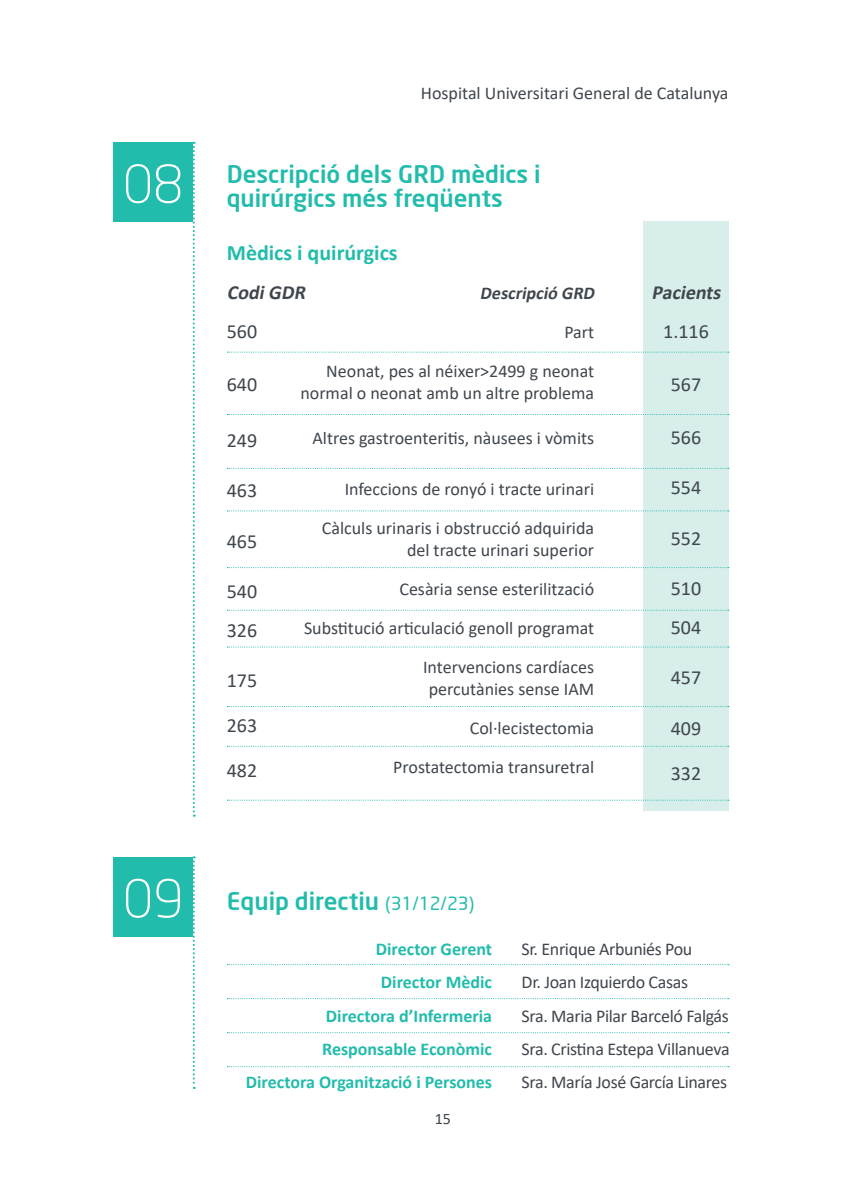
<style>
.page{position:relative;width:842px;height:1191px;background:#fff}
.page>*{position:absolute;margin:0;border:0;box-sizing:border-box;transform-origin:0 0}
.t1{font:300 52px "Neo Sans";color:#fff}
.t2{font:500 24px/24px "Neo Sans";color:#22bcac}
.t3{font:700 22px "Calibri";color:#22bcac}
.t4{font:20px "Calibri";color:#3f464d}
.t5{font:italic 700 20px "Calibri";color:#3f464d}
.t6{font:18px/22px "Calibri";color:#3f464d;text-align:right}
.t7{font:18px "Calibri";letter-spacing:-.02em;color:#3f464d}
.t8{font:700 18px "Calibri";color:#22bcac}
.t9{font:italic 700 18px "Calibri";color:#3f464d}
.t10{font:16px "Calibri";color:#3f464d}
.s1{font-weight:400;font-size:18px}
</style>
<div class="page">
<div style="left:113px;top:142px;width:80px;height:80px;background:#22bcac"></div>
<div style="left:113px;top:857px;width:80px;height:79px;background:#22bcac"></div>
<svg style="left:193px;top:142px;width:2px;height:674px"></svg>
<svg style="left:193px;top:856px;width:2px;height:233px"></svg>
<div style="left:643px;top:221px;width:86px;height:590px;background:#d8eeeb"></div>
<svg style="left:227px;top:351px;width:502px;height:1px"></svg>
<svg style="left:227px;top:414px;width:502px;height:1px"></svg>
<svg style="left:227px;top:468px;width:502px;height:1px"></svg>
<svg style="left:227px;top:567px;width:502px;height:1px"></svg>
<svg style="left:227px;top:706px;width:502px;height:1px"></svg>
<svg style="left:227px;top:609px;width:502px;height:1px"></svg>
<svg style="left:227px;top:746px;width:502px;height:1px"></svg>
<svg style="left:227px;top:964px;width:502px;height:1px"></svg>
<svg style="left:227px;top:998px;width:502px;height:1px"></svg>
<svg style="left:227px;top:1032px;width:502px;height:1px"></svg>
<svg style="left:227px;top:1066px;width:502px;height:1px"></svg>
<svg style="left:227px;top:510px;width:502px;height:1px"></svg>
<svg style="left:227px;top:646px;width:502px;height:1px"></svg>
<svg style="left:227px;top:799px;width:502px;height:1px"></svg>
<p class="t1" style="left:123px;top:153px;width:62px">08</p>
<p class="t1" style="left:123px;top:867px;width:62px">09</p>
<p class="t6" style="left:421px;top:81px;width:309px">Hospital Universitari General de Catalunya</p>
<p class="t2" style="left:227px;top:162px;width:315px">Descripció dels GRD mèdics i quirúrgics més freqüents</p>
<p class="t3" style="left:227px;top:237px;width:172px">Mèdics i quirúrgics</p>
<p class="t5" style="left:227px;top:278px;width:85px">CodiGDR</p>
<p class="t4" style="left:227px;top:317px;width:32px">560</p>
<p class="t9" style="left:480px;top:281px;width:120px">Descripció GRD</p>
<p class="t6" style="left:564px;top:321px;width:31px">Part</p>
<p class="t6" style="left:300px;top:360px;width:295px">Neonat, pes al néixer&gt;2499 g neonat normal o neonat amb un altre problema</p>
<p class="t6" style="left:312px;top:427px;width:283px">Altres gastroenteritis, nàusees i vòmits</p>
<p class="t6" style="left:345px;top:477px;width:251px">Infeccions de ronyó i tracte urinari</p>
<p class="t6" style="left:322px;top:516px;width:274px">Càlculs urinaris i obstrucció adquirida del tracte urinari superior</p>
<p class="t6" style="left:399px;top:577px;width:196px">Cesària sense esterilització</p>
<p class="t6" style="left:304px;top:616px;width:292px">Substitució articulació genoll programat</p>
<p class="t6" style="left:423px;top:655px;width:173px;text-align:center">Intervencions cardíaces percutànies sense IAM</p>
<p class="t6" style="left:470px;top:716px;width:126px">Col·lecistectomia</p>
<p class="t6" style="left:393px;top:755px;width:202px">Prostatectomia transuretral</p>
<p class="t4" style="left:227px;top:370px;width:32px">640</p>
<p class="t4" style="left:227px;top:426px;width:32px">249</p>
<p class="t4" style="left:227px;top:476px;width:32px">463</p>
<p class="t4" style="left:227px;top:527px;width:32px">465</p>
<p class="t4" style="left:227px;top:577px;width:32px">540</p>
<p class="t4" style="left:227px;top:616px;width:32px">326</p>
<p class="t4" style="left:227px;top:667px;width:32px">175</p>
<p class="t4" style="left:227px;top:711px;width:32px">263</p>
<p class="t4" style="left:227px;top:756px;width:32px">482</p>
<p class="t2" style="left:227px;top:888px;width:249px">Equip directiu <span class="s1">(31/12/23)</span></p>
<p class="t5" style="left:652px;top:278px;width:75px">Pacients</p>
<p class="t4" style="left:663px;top:317px;width:47px">1.116</p>
<p class="t4" style="left:671px;top:370px;width:32px">567</p>
<p class="t4" style="left:671px;top:423px;width:32px">566</p>
<p class="t4" style="left:671px;top:474px;width:32px">554</p>
<p class="t4" style="left:671px;top:524px;width:32px">552</p>
<p class="t4" style="left:671px;top:574px;width:32px">510</p>
<p class="t4" style="left:671px;top:613px;width:32px">504</p>
<p class="t4" style="left:671px;top:664px;width:32px">457</p>
<p class="t4" style="left:671px;top:714px;width:32px">409</p>
<p class="t4" style="left:671px;top:759px;width:32px">332</p>
<p class="t8" style="left:376px;top:936px;width:118px">Director Gerent</p>
<p class="t8" style="left:381px;top:969px;width:113px">Director Mèdic</p>
<p class="t8" style="left:326px;top:1003px;width:168px">Directora d’Infermeria</p>
<p class="t8" style="left:322px;top:1036px;width:172px">Responsable Econòmic</p>
<p class="t8" style="left:246px;top:1069px;width:248px">Directora Organització i Persones</p>
<p class="t10" style="left:435px;top:1107px;width:18px">15</p>
<p class="t7" style="left:522px;top:936px;width:172px">Sr. Enrique Arbuniés Pou</p>
<p class="t7" style="left:522px;top:969px;width:168px">Dr. Joan Izquierdo Casas</p>
<p class="t7" style="left:522px;top:1003px;width:209px">Sra. Maria Pilar Barceló Falgás</p>
<p class="t7" style="left:522px;top:1036px;width:209px">Sra. Cristina Estepa Villanueva</p>
<p class="t7" style="left:522px;top:1069px;width:207px">Sra. María José García Linares</p>
</div>
